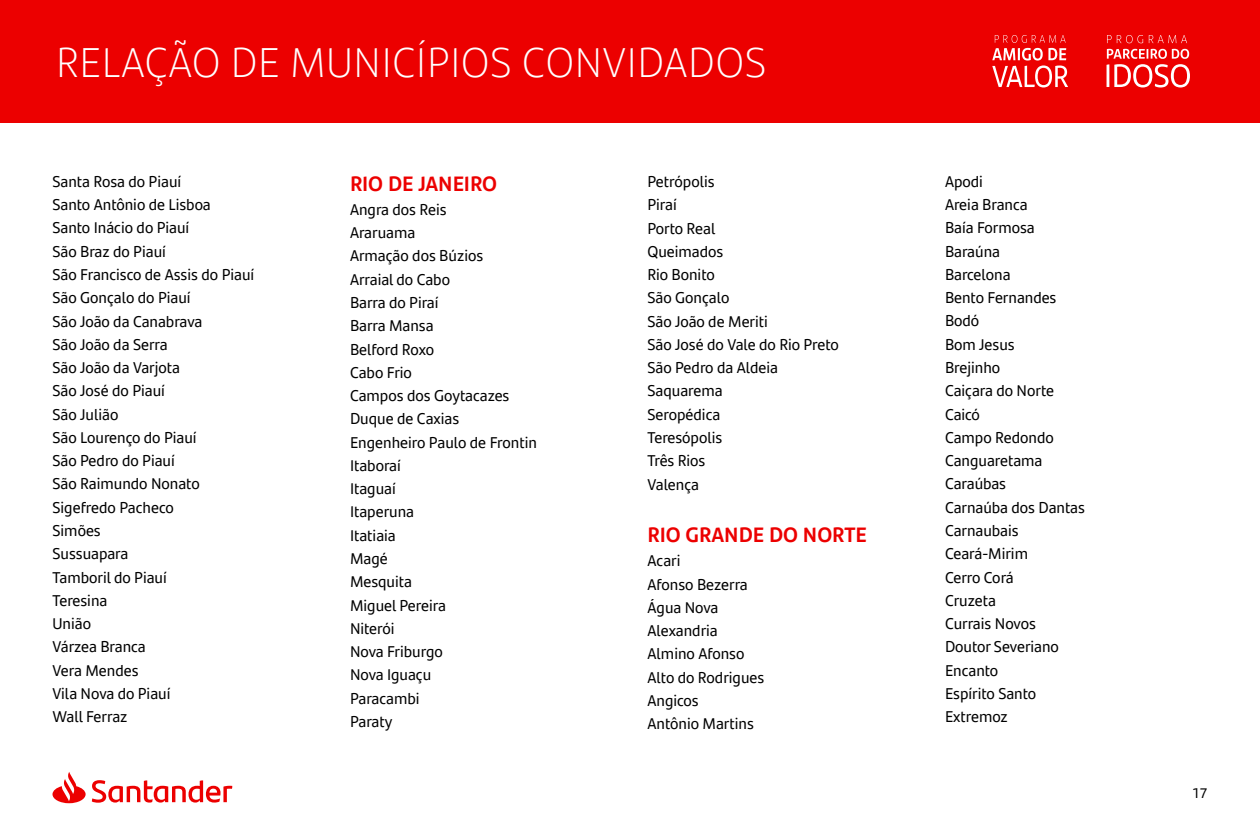
<style>
.page{position:relative;width:1260px;height:840px;background:#fff}
.page>*{position:absolute;margin:0;border:0;box-sizing:border-box;transform-origin:0 0}
.t1{font:300 42px "Santander Text";letter-spacing:.02em;color:#fff}
.t2{font:700 21px "Santander Text";color:#ec0000}
.t3{font:15.75px/23.3px "Santander Text";color:#000}
.t4{font:14px "Santander Text";color:#000}
</style>
<div class="page">
<div style="left:0;top:0;width:1260px;height:122px;background:#ec0000"></div>
<svg style="left:52px;top:772px;width:180px;height:31px"></svg>
<svg style="left:1107px;top:35px;width:36px;height:8px"></svg>
<svg style="left:1149px;top:35px;width:38px;height:8px"></svg>
<svg style="left:1107px;top:49px;width:83px;height:39px"></svg>
<svg style="left:992px;top:35px;width:76px;height:52px"></svg>
<h1 class="t1" style="left:56px;top:31px;width:712px">RELAÇÃO DE MUNICÍPIOS CONVIDADOS</h1>
<p class="t3" style="left:52px;top:169px;width:203px">Santa Rosa do Piauí<br>Santo Antônio de Lisboa<br>Santo Inácio do Piauí<br>São Braz do Piauí<br>São Francisco de Assis do Piauí<br>São Gonçalo do Piauí<br>São João da Canabrava<br>São João da Serra<br>São João da Varjota<br>São José do Piauí<br>São Julião<br>São Lourenço do Piauí<br>São Pedro do Piauí<br>São Raimundo Nonato<br>Sigefredo Pacheco<br>Simões<br>Sussuapara<br>Tamboril do Piauí<br>Teresina<br>União<br>Várzea Branca<br>Vera Mendes<br>Vila Nova do Piauí<br>Wall Ferraz</p>
<p class="t3" style="left:648px;top:169px;width:193px">Petrópolis<br>Piraí<br>Porto Real<br>Queimados<br>Rio Bonito<br>São Gonçalo<br>São João de Meriti<br>São José do Vale do Rio Preto<br>São Pedro da Aldeia<br>Saquarema<br>Seropédica<br>Teresópolis<br>Três Rios<br>Valença</p>
<h2 class="t2" style="left:350px;top:167px;width:149px">RIO DE JANEIRO</h2>
<p class="t3" style="left:350px;top:197px;width:189px">Angra dos Reis<br>Araruama<br>Armação dos Búzios<br>Arraial do Cabo<br>Barra do Piraí<br>Barra Mansa<br>Belford Roxo<br>Cabo Frio<br>Campos dos Goytacazes<br>Duque de Caxias<br>Engenheiro Paulo de Frontin<br>Itaboraí<br>Itaguaí<br>Itaperuna<br>Itatiaia<br>Magé<br>Mesquita<br>Miguel Pereira<br>Niterói<br>Nova Friburgo<br>Nova Iguaçu<br>Paracambi<br>Paraty</p>
<h2 class="t2" style="left:647px;top:518px;width:221px">RIO GRANDE DO NORTE</h2>
<p class="t3" style="left:647px;top:548px;width:118px">Acari<br>Afonso Bezerra<br>Água Nova<br>Alexandria<br>Almino Afonso<br>Alto do Rodrigues<br>Angicos<br>Antônio Martins</p>
<p class="t3" style="left:945px;top:169px;width:142px">Apodi<br>Areia Branca<br>Baía Formosa<br>Baraúna<br>Barcelona<br>Bento Fernandes<br>Bodó<br>Bom Jesus<br>Brejinho<br>Caiçara do Norte<br>Caicó<br>Campo Redondo<br>Canguaretama<br>Caraúbas<br>Carnaúba dos Dantas<br>Carnaubais<br>Ceará-Mirim<br>Cerro Corá<br>Cruzeta<br>Currais Novos<br>Doutor Severiano<br>Encanto<br>Espírito Santo<br>Extremoz</p>
<p class="t4" style="left:1192px;top:783px;width:17px">17</p>
</div>
